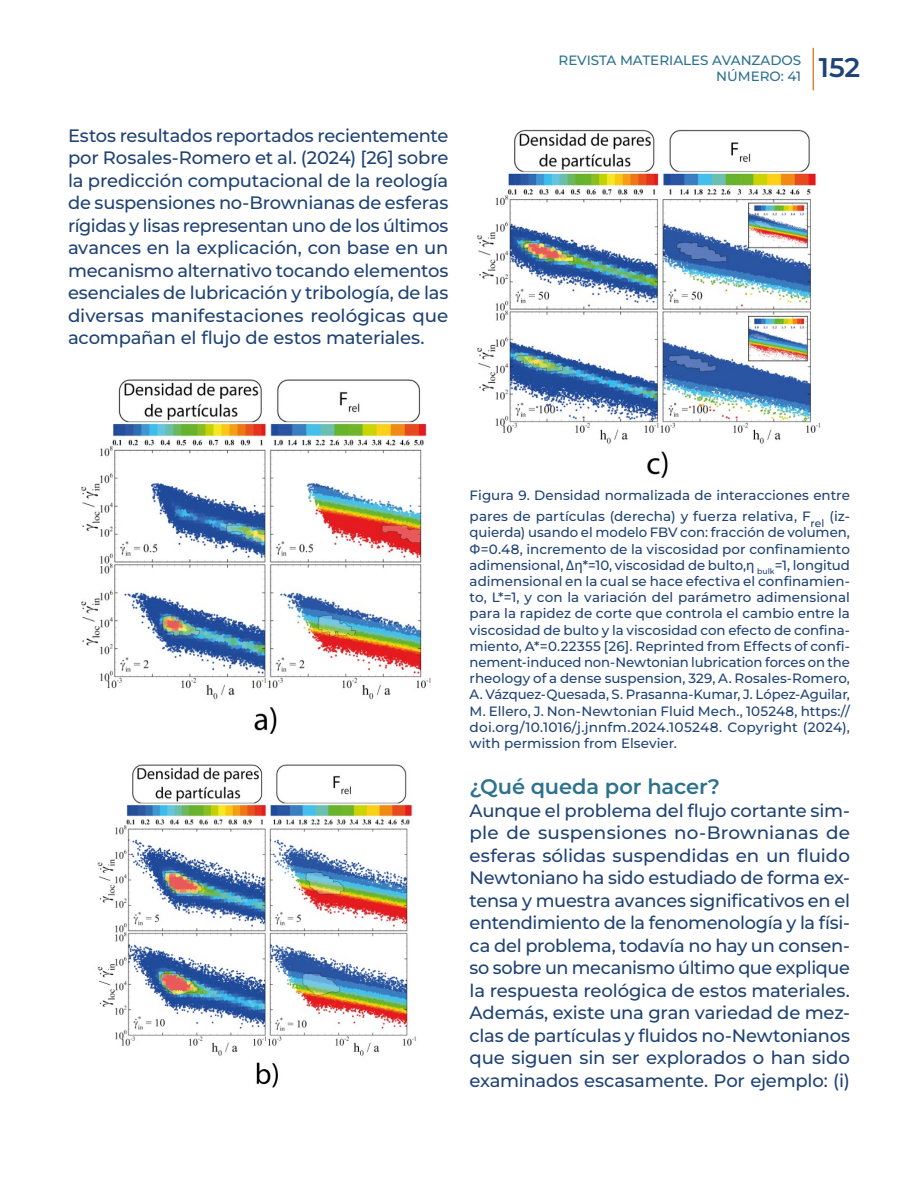
<style>
.page{position:relative;width:918px;height:1188px;background:#fff}
.page>*{position:absolute;margin:0;border:0;box-sizing:border-box;transform-origin:0 0}
.t1{font:600 27px "Montserrat";color:#1f4374}
.t2{font:600 21px "Montserrat";letter-spacing:-.01em;color:#2d728e}
.t3{font:500 18px/22.5px "Montserrat";letter-spacing:-.01em;color:#1f4374;text-align:justify}
.t4{font:500 13.5px/16.2px "Montserrat";letter-spacing:.005em;color:#1f4374}
.t5{font:500 13.5px/16.2px "Montserrat";color:#2d728e;text-align:right}
.s1{font-family:"Open Sans";font-weight:400}
</style>
<div class="page">
<hr style="left:813px;top:48px;width:1px;height:42px;background:#d9863b">
<img style="left:81px;top:379px;width:350px;height:355px">
<img style="left:97px;top:764px;width:319px;height:324px">
<img style="left:477px;top:129px;width:344px;height:349px">
<p class="t3" style="left:68px;top:123px;width:382px">Estos resultados reportados recientemente por Rosales-Romero et al. (2024) [26] sobre la predicción computacional de la reología de suspensiones no-Brownianas de esferas rígidas y lisas representan uno de los últimos avances en la explicación, con base en un mecanismo alternativo tocando elementos esenciales de lubricación y tribología, de las diversas manifestaciones reológicas que acompañan el flujo de estos materiales.</p>
<p class="t5" style="left:559px;top:52px;width:244px">REVISTA MATERIALES AVANZADOS<br>NÚMERO: 41</p>
<h1 class="t1" style="left:819px;top:49px;width:43px">152</h1>
<p class="t4" style="left:470px;top:484px;width:382px;line-height:21.6px">Figura 9. Densidad normalizada de interacciones entre pares de partículas (derecha) y fuerza relativa, F<sub>rel</sub> (iz-</p>
<p class="t4" style="left:470px;top:524px;width:382px;text-align:justify">quierda) usando el modelo FBV con: fracción de volumen, <span class="s1">Φ</span>=0.48, incremento de la viscosidad por confinamiento adimensional, <span class="s1">∆η</span>*=10, viscosidad de bulto,<span class="s1">η</span> <sub>bulk</sub>=1, longitud adimensional en la cual se hace efectiva el confinamien&shy;to, L*=1, y con la variación del parámetro adimensional para la rapidez de corte que controla el cambio entre la viscosidad de bulto y la viscosidad con efecto de confina&shy;miento, A*=0.22355 [26]. Reprinted from Effects of confi&shy;nement-induced non-Newtonian lubrication forces on the rheology of a dense suspension, 329, A. Rosales-Romero, A. Vázquez-Quesada, S. Prasanna-Kumar, J. López-Aguilar, M. Ellero, J. Non-Newtonian Fluid Mech., 105248, https:// doi.org/10.1016/j.jnnfm.2024.105248. Copyright (2024), with permission from Elsevier.</p>
<p class="t2" style="left:470px;top:773px;width:252px">¿Qué queda por hacer?</p>
<p class="t3" style="left:470px;top:798px;width:382px">Aunque el problema del flujo cortante sim&shy;ple de suspensiones no-Brownianas de esferas sólidas suspendidas en un fluido Newtoniano ha sido estudiado de forma ex&shy;tensa y muestra avances significativos en el entendimiento de la fenomenología y la físi&shy;ca del problema, todavía no hay un consen&shy;so sobre un mecanismo último que explique la respuesta reológica de estos materiales.<br>Además, existe una gran variedad de mez&shy;clas de partículas y fluidos no-Newtonianos que siguen sin ser explorados o han sido examinados escasamente. Por ejemplo: (i)</p>
</div>
